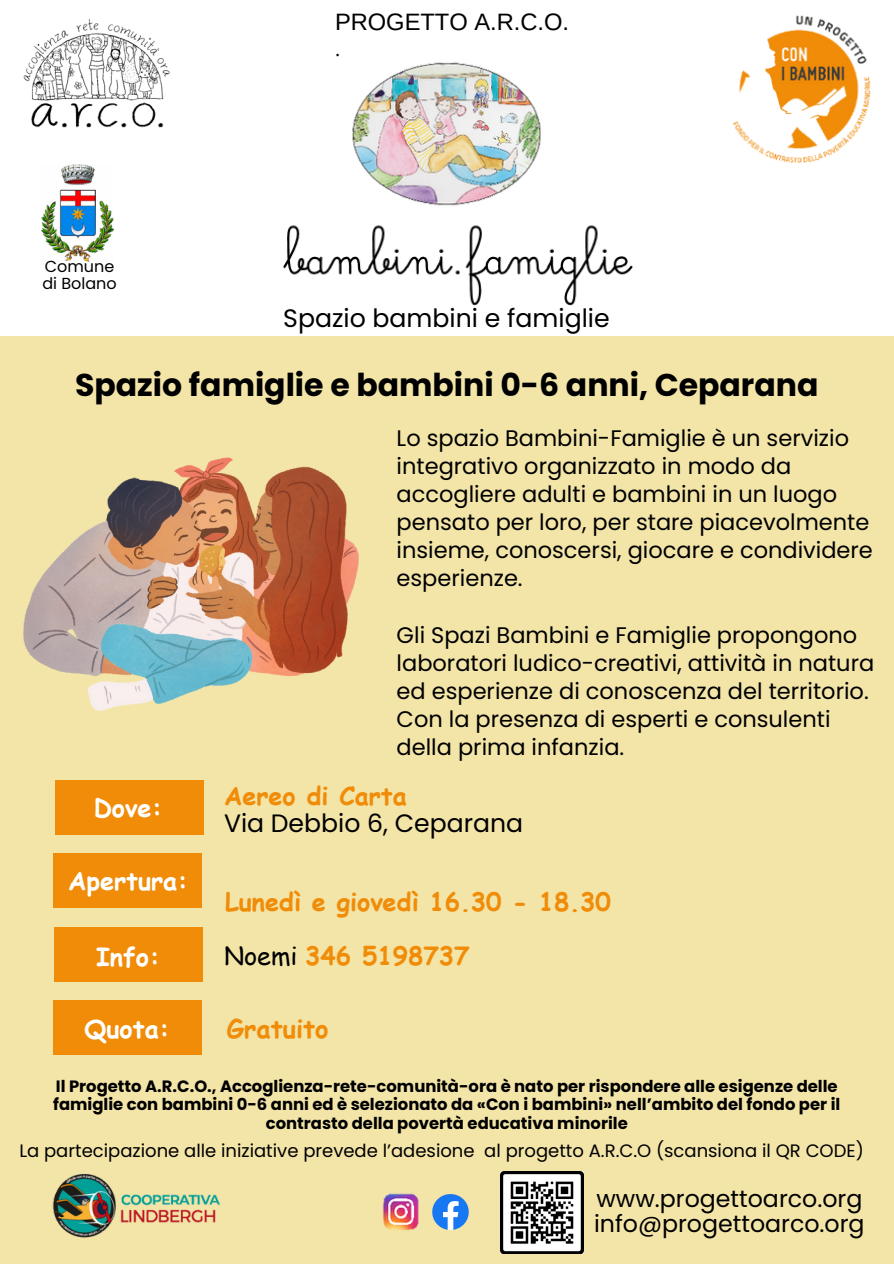
<style>
.page{position:relative;width:894px;height:1264px;background:#fff}
.page>*{position:absolute;margin:0;border:0;box-sizing:border-box;transform-origin:0 0}
.t1{font:700 31.5px "Poppins";color:#000}
.t2{font:700 25.5px "Comic Sans MS";color:#f08c08}
.t3{font:700 25.2px "Comic Sans MS";color:#fff}
.t4{font:25.2px "Poppins";color:#000}
.t5{font:700 25.05px "Comic Sans MS";color:#f08c08}
.t6{font:25.05px/27px "Poppins";color:#000}
.t7{font:23.7px "Poppins";color:#000}
.t8{font:23.7px "Arimo";color:#000}
.t9{font:22.5px/28.2px "Poppins";color:#000}
.t10{font:19.35px "Open Sans";color:#000}
.t11{font:18px "Poppins";color:#000}
.t12{font:700 16.35px/18.5px "Poppins";color:#000;text-align:center}
.t13{font:15.9px/17.2px "Poppins";color:#000}
.s1{font-family:"Comic Sans MS";font-weight:700;color:#f08c08}
.s2{font-weight:400;color:#000}
</style>
<div class="page">
<img style="left:352px;top:62px;width:189px;height:144px">
<div style="left:0;top:336px;width:893px;height:927px;background:#f3e5a8"></div>
<div style="left:55px;top:780px;width:148px;height:54px;background:#f08c08"></div>
<div style="left:53px;top:853px;width:149px;height:55px;background:#f08c08"></div>
<div style="left:54px;top:927px;width:149px;height:55px;background:#f08c08"></div>
<img style="left:732px;top:15px;width:139px;height:148px">
<img style="left:23px;top:18px;width:147px;height:110px">
<img style="left:43px;top:165px;width:69px;height:50px">
<img style="left:52px;top:1174px;width:169px;height:64px">
<div style="left:53px;top:1000px;width:149px;height:55px;background:#f08c08"></div>
<img style="left:41px;top:215px;width:592px;height:91px">
<img style="left:432px;top:1194px;width:37px;height:36px">
<img style="left:383px;top:1193px;width:36px;height:37px">
<img style="left:500px;top:1171px;width:83px;height:82px">
<img style="left:23px;top:457px;width:335px;height:253px">
<p class="t13" style="left:42px;top:257px;width:76px">Comune di Bolano</p>
<h3 class="t8" style="left:335px;top:8px;width:235px">PROGETTO A.R.C.O.</h3>
<h3 class="t10" style="left:335px;top:35px;width:7px">.</h3>
<p class="t4" style="left:283px;top:300px;width:328px">Spazio bambini e famiglie</p>
<h3 class="t1" style="left:75px;top:362px;width:744px">Spazio famiglie e bambini 0-6 anni, Ceparana</h3>
<h4 class="t3" style="left:94px;top:789px;width:70px">Dove:</h4>
<h3 class="t3" style="left:68px;top:862px;width:121px">Apertura:</h3>
<h3 class="t3" style="left:96px;top:937px;width:65px">Info:</h3>
<h4 class="t9" style="left:396px;top:424px;width:477px">Lo spazio Bambini-Famiglie è un servizio integrativo organizzato in modo da accogliere adulti e bambini in un luogo pensato per loro, per stare piacevolmente insieme, conoscersi, giocare e condividere esperienze.</h4>
<h4 class="t9" style="left:396px;top:620px;width:479px">Gli Spazi Bambini e Famiglie propongono laboratori ludico-creativi, attività in natura ed esperienze di conoscenza del territorio.<br>Con la presenza di esperti e consulenti della prima infanzia.</h4>
<h3 class="t6" style="left:224px;top:783px;width:300px"><span class="s1">Aereo di Carta<br></span>Via Debbio 6, Ceparana</h3>
<h3 class="t5" style="left:225px;top:882px;width:387px">Lunedì e giovedì 16.30 - 18.30</h3>
<h4 class="t5" style="left:224px;top:937px;width:247px"><span class="s2">Noemi</span> 346 5198737</h4>
<p class="t3" style="left:84px;top:1010px;width:87px">Quota:</p>
<p class="t2" style="left:227px;top:1010px;width:103px">Gratuito</p>
<h6 class="t12" style="left:53px;top:1077px;width:788px">Il Progetto A.R.C.O., Accoglienza-rete-comunità-ora è nato per rispondere alle esigenze delle famiglie con bambini 0-6 anni ed è selezionato da «Con i bambini» nell’ambito del fondo per il contrasto della povertà educativa minorile</h6>
<p class="t11" style="left:19px;top:1137px;width:845px">La partecipazione alle iniziative prevede l’adesione al progetto A.R.C.O (scansiona il QR CODE)</p>
<p class="t7" style="left:596px;top:1182px;width:267px">www.progettoarco.org</p>
<h5 class="t7" style="left:594px;top:1206px;width:272px">info@progettoarco.org</h5>
</div>
